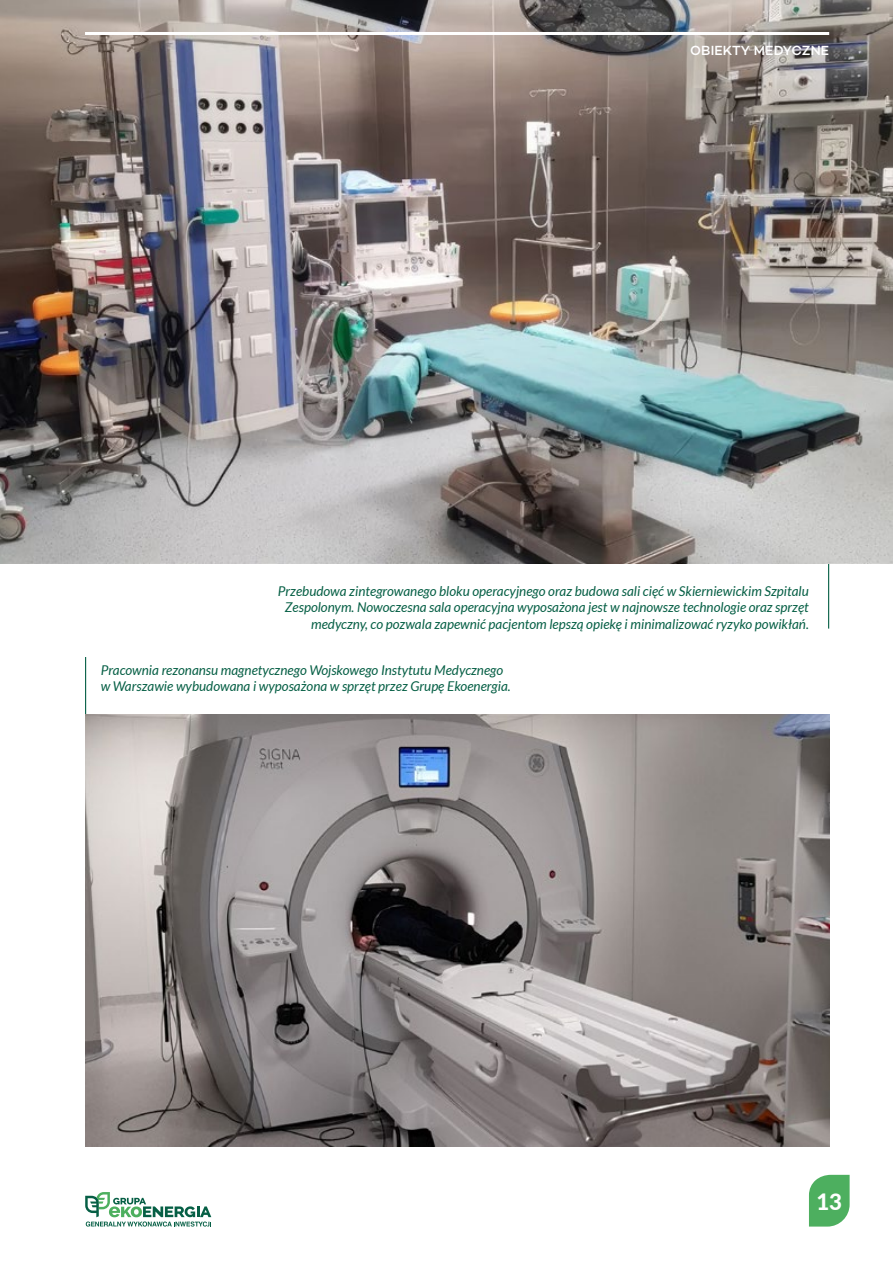
<style>
.page{position:relative;width:893px;height:1263px;background:#fff}
.page>*{position:absolute;margin:0;border:0;box-sizing:border-box;transform-origin:0 0}
.t1{font:800 22.5px "Lato";color:#fff}
.t2{font:italic 13.5px/16.5px "Lato";color:#065f45}
.t3{font:500 13.5px "Campton";letter-spacing:.01em;color:#fff}
</style>
<div class="page">
<svg style="left:85px;top:1192px;width:126px;height:34px"></svg>
<hr style="left:828px;top:421px;width:1px;height:208px;background:#065f45">
<hr style="left:85px;top:657px;width:1px;height:479px;background:#065f45">
<img style="left:0;top:0;width:893px;height:563px">
<img style="left:85px;top:714px;width:744px;height:432px">
<hr style="left:85px;top:32px;width:744px;height:3px;background:#fff">
<svg style="left:809px;top:1175px;width:41px;height:51px;background:#5eb66e"></svg>
<p class="t3" style="left:690px;top:42px;width:140px">OBIEKTY MEDYCZNE</p>
<p class="t2" style="left:278px;top:583px;width:532px;text-align:right">Przebudowa zintegrowanego bloku operacyjnego oraz budowa sali cięć w Skierniewickim Szpitalu<br>Zespolonym. Nowoczesna sala operacyjna wyposażona jest w najnowsze technologie oraz sprzęt medyczny, co pozwala zapewnić pacjentom lepszą opiekę i minimalizować ryzyko powikłań.</p>
<p class="t2" style="left:101px;top:662px;width:412px">Pracownia rezonansu magnetycznego Wojskowego Instytutu Medycznego w Warszawie wybudowana i wyposażona w sprzęt przez Grupę Ekoenergia.</p>
<h1 class="t1" style="left:816px;top:1185px;width:27px">13</h1>
</div>
